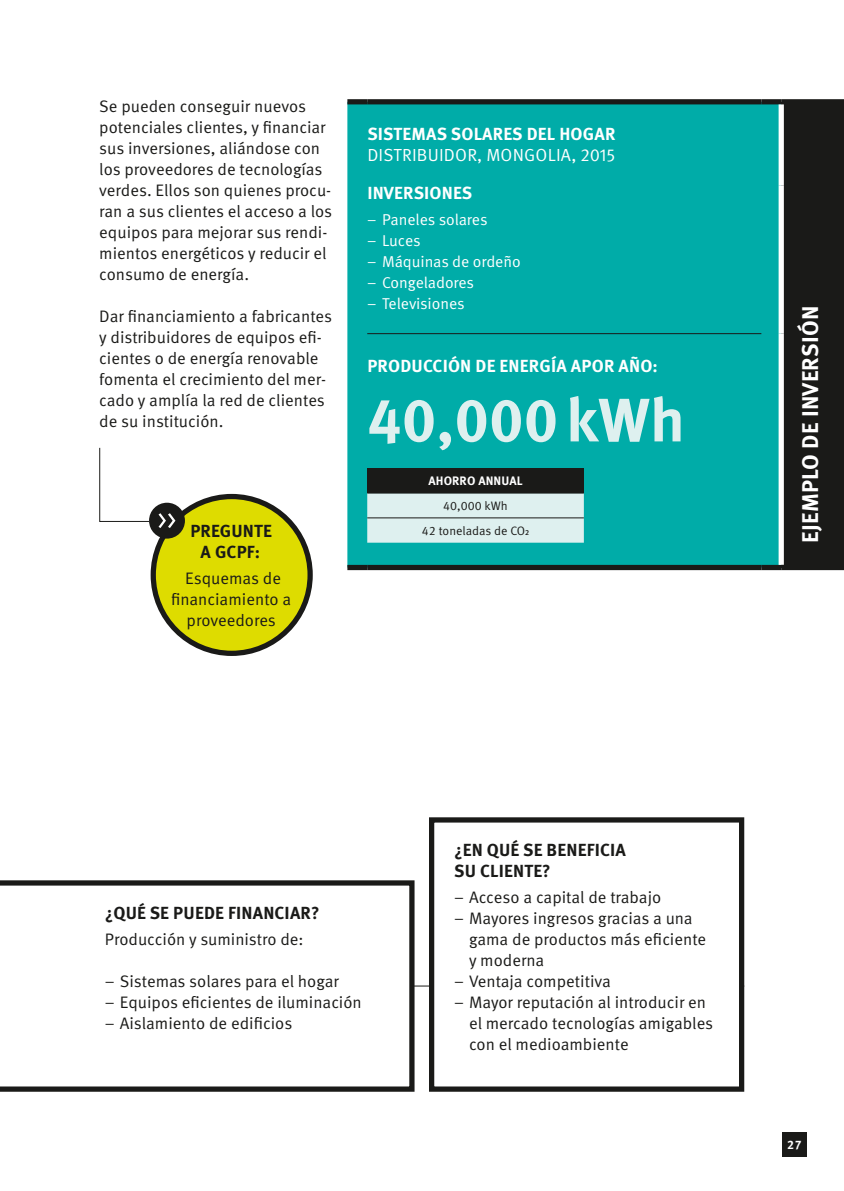
<style>
.page{position:relative;width:844px;height:1191px;background:#fff}
.page>*{position:absolute;margin:0;border:0;box-sizing:border-box;transform-origin:0 0}
.t1{font:700 61.25px "Meta Pro";color:#def0ef}
.t2{font:700 22.75px "Meta Pro";letter-spacing:.01em;color:#fff}
.t3{font:700 17.5px/21px "Meta Pro";letter-spacing:.01em;color:#1a1a18;text-align:center}
.t4{font:700 17.5px "Meta Pro";letter-spacing:.01em;color:#fff}
.t5{font:17.5px "Meta Pro Norm";letter-spacing:.01em;color:#fff}
.t6{font:16.62px/21px "Meta Pro Norm";color:#1a1a18}
.t7{font:15.75px "Meta Pro Norm";letter-spacing:-.005em;color:#fff}
.t8{font:12.25px/24.8px "Meta Pro Norm";color:#1a1a18;text-align:center}
.t9{font:700 12.25px "Meta Pro";letter-spacing:.01em;color:#fff}
</style>
<div class="page">
<hr style="left:0;top:985px;width:744px;height:1px;background:#1a1a18">
<div style="left:153px;top:496px;width:157px;height:157px;background:#dedc00;border-radius:50%"></div>
<div style="left:151px;top:494px;width:162px;height:162px;border:5px solid #1a1a18;border-radius:50%"></div>
<div style="left:149px;top:503px;width:36px;height:35px;background:#1a1a18;border-radius:50%"></div>
<svg style="left:158px;top:513px;width:17px;height:15px"></svg>
<svg style="left:99px;top:447px;width:51px;height:75px"></svg>
<div style="left:431px;top:820px;width:310px;height:269px;background:#fff"></div>
<div style="left:429px;top:817px;width:315px;height:274px;border:5px solid #1a1a18"></div>
<svg style="left:0;top:880px;width:414px;height:211px"></svg>
<div style="left:347px;top:104px;width:431px;height:461px;background:#00aca8"></div>
<div style="left:781px;top:102px;width:62px;height:465px;background:#1a1a18"></div>
<div style="left:347px;top:99px;width:20px;height:5px;background:#1a1a18"></div>
<div style="left:367px;top:99px;width:394px;height:5px;background:#1a1a18"></div>
<div style="left:761px;top:99px;width:20px;height:5px;background:#1a1a18"></div>
<div style="left:347px;top:565px;width:20px;height:5px;background:#1a1a18"></div>
<div style="left:367px;top:565px;width:394px;height:5px;background:#1a1a18"></div>
<div style="left:761px;top:565px;width:20px;height:5px;background:#1a1a18"></div>
<div style="left:781px;top:99px;width:62px;height:5px;background:#1a1a18"></div>
<div style="left:778px;top:104px;width:5px;height:82px;background:#fff"></div>
<div style="left:778px;top:186px;width:5px;height:148px;background:#fff"></div>
<div style="left:778px;top:334px;width:5px;height:231px;background:#fff"></div>
<hr style="left:367px;top:333px;width:394px;height:1px;background:#1a1a18">
<div style="left:781px;top:565px;width:62px;height:5px;background:#1a1a18"></div>
<div style="left:367px;top:468px;width:216px;height:25px;background:#1a1a18"></div>
<div style="left:367px;top:494px;width:216px;height:48px;background:#def0ef"></div>
<hr style="left:367px;top:493px;width:216px;height:1px;background:#1a1a18">
<hr style="left:367px;top:517px;width:216px;height:1px;background:#1a1a18">
<div style="left:782px;top:1132px;width:24px;height:24px;background:#1a1a18"></div>
<p class="t6" style="left:99px;top:94px;width:234px">Se pueden conseguir nuevos potenciales clientes, y financiar sus inversiones, aliándose con los proveedores de tecnologías verdes. Ellos son quienes procu&shy;ran a sus clientes el acceso a los equipos para mejorar sus rendi&shy;mientos energéticos y reducir el consumo de energía.</p>
<p class="t6" style="left:99px;top:304px;width:234px">Dar financiamiento a fabricantes y distribuidores de equipos efi&shy;cientes o de energía renovable fomenta el crecimiento del mer&shy;cado y amplía la red de clientes de su institución.</p>
<p class="t3" style="left:190px;top:519px;width:83px">PREGUNTE<br>A GCPF:</p>
<p class="t6" style="left:171px;top:566px;width:122px;text-align:center">Esquemas de financiamiento a proveedores</p>
<p class="t4" style="left:367px;top:120px;width:249px">SISTEMAS SOLARES DEL HOGAR</p>
<p class="t5" style="left:367px;top:141px;width:249px">DISTRIBUIDOR, MONGOLIA, 2015</p>
<p class="t4" style="left:367px;top:179px;width:106px">INVERSIONES</p>
<p class="t7" style="left:367px;top:207px;width:122px">– Paneles solares</p>
<p class="t7" style="left:367px;top:228px;width:55px">– Luces</p>
<p class="t7" style="left:367px;top:249px;width:155px">– Máquinas de ordeño</p>
<p class="t7" style="left:367px;top:270px;width:108px">– Congeladores</p>
<p class="t7" style="left:367px;top:291px;width:99px">– Televisiones</p>
<p class="t4" style="left:367px;top:352px;width:292px">PRODUCCIÓN DE ENERGÍA APOR AÑO:</p>
<h1 class="t1" style="left:367px;top:372px;width:319px">40,000kWh</h1>
<p class="t9" style="left:428px;top:471px;width:96px">AHORRO ANNUAL</p>
<p class="t8" style="left:422px;top:492px;width:109px">40,000 kWh<br>42 toneladas de CO2</p>
<h2 class="t2" style="left:792px;top:542px;width:238px;rotate:-90deg">EJEMPLO DE INVERSIÓN</h2>
<p class="t3" style="left:105px;top:901px;width:216px">¿QUÉ SE PUEDE FINANCIAR?</p>
<p class="t6" style="left:105px;top:927px;width:200px">Producción y suministro de:</p>
<p class="t6" style="left:105px;top:969px;width:235px">– Sistemas solares para el hogar</p>
<p class="t6" style="left:105px;top:990px;width:258px">– Equipos eficientes de iluminación</p>
<p class="t6" style="left:105px;top:1011px;width:189px">– Aislamiento de edificios</p>
<p class="t3" style="left:454px;top:838px;width:173px;text-align:left">¿EN QUÉ SE BENEFICIA<br>SU CLIENTE?</p>
<p class="t6" style="left:454px;top:885px;width:208px">– Acceso a capital de trabajo</p>
<p class="t6" style="left:469px;top:906px;width:239px;text-indent:-15px">– Mayores ingresos gracias a una gama de productos más eficiente y moderna</p>
<p class="t6" style="left:454px;top:969px;width:158px">– Ventaja competitiva</p>
<p class="t6" style="left:469px;top:990px;width:246px;text-indent:-15px">– Mayor reputación al introducir en el mercado tecnologías amigables con el medioambiente</p>
<p class="t9" style="left:787px;top:1135px;width:16px">27</p>
</div>
